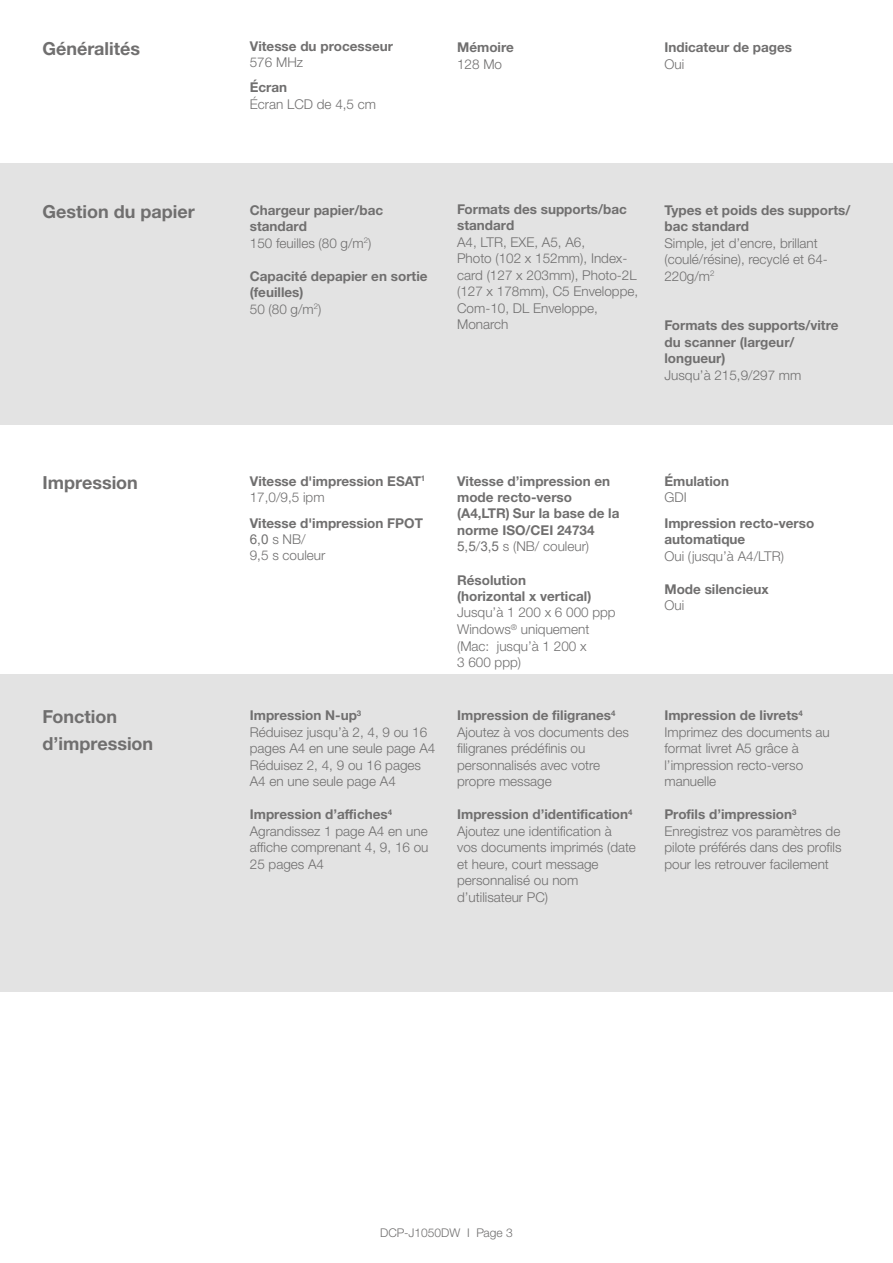
<style>
.page{position:relative;width:893px;height:1263px;background:#fff}
.page>*{position:absolute;margin:0;border:0;box-sizing:border-box;transform-origin:0 0}
.t1{font:700 18px/27px "Helvetica Neue LTW1 G";color:#706f6f}
.t2{font:300 13.5px/16.5px "Helvetica Neue LTW1 G";color:#706f6f}
.t3{font:700 13.5px/16.5px "Helvetica Neue LTW1 G";color:#706f6f}
.t4{font:300 12px "Helvetica Neue LTW1 G";color:#706f6f}
.s1{font-weight:300}
.s2{font-family:"Arial";font-weight:400}
.s3{font-weight:700}
</style>
<div class="page">
<div style="left:0;top:163px;width:893px;height:262px;background:#e3e3e3"></div>
<div style="left:0;top:674px;width:893px;height:317px;background:#e3e3e3"></div>
<h1 class="t1" style="left:43px;top:35px;width:99px">Généralités</h1>
<p class="t3" style="left:250px;top:38px;width:145px">Vitesse du processeur</p>
<p class="t2" style="left:250px;top:54px;width:55px">576 MHz</p>
<p class="t3" style="left:250px;top:79px;width:39px">Écran</p>
<p class="t2" style="left:250px;top:96px;width:128px">Écran LCD de 4,5 cm</p>
<p class="t3" style="left:457px;top:39px;width:58px">Mémoire</p>
<p class="t2" style="left:457px;top:56px;width:47px">128 Mo</p>
<p class="t3" style="left:664px;top:39px;width:129px">Indicateur de pages</p>
<p class="t2" style="left:664px;top:56px;width:21px">Oui</p>
<h1 class="t1" style="left:43px;top:198px;width:154px">Gestion du papier</h1>
<p class="t3" style="left:250px;top:202px;width:135px">Chargeur papier/bac standard<br><span class="s1">150 feuilles (80 g/m</span><sup>2</sup><span class="s1">)</span></p>
<p class="t3" style="left:250px;top:268px;width:179px">Capacité depapier en sortie (feuilles)<br><span class="s1">50 (80 g/m</span><sup>2</sup><span class="s1">)</span></p>
<p class="t3" style="left:457px;top:201px;width:171px">Formats des supports/bac standard</p>
<p class="t2" style="left:457px;top:234px;width:183px">A4, LTR, EXE, A5, A6,<br>Photo (102 x 152mm), Index&shy;card (127 x 203mm), Photo-2L (127 x 178mm), C5 Enveloppe,<br>Com-10, DL Enveloppe,<br>Monarch</p>
<p class="t3" style="left:664px;top:202px;width:187px">Types et poids des supports/ bac standard</p>
<p class="t2" style="left:664px;top:235px;width:165px">Simple, jet d’encre, brillant (coulé/résine), recyclé et 64-<br>220g/m<sup>2</sup></p>
<p class="t3" style="left:664px;top:317px;width:176px">Formats des supports/vitre du scanner (largeur/ longueur)</p>
<p class="t2" style="left:664px;top:367px;width:139px">Jusqu’à 215,9/297 mm</p>
<h1 class="t1" style="left:43px;top:469px;width:97px">Impression</h1>
<p class="t3" style="left:250px;top:472px;width:177px">Vitesse d'impression ESAT<sup>1<br></sup><span class="s1">17,0/9,5 ipm</span></p>
<p class="t3" style="left:250px;top:515px;width:175px;line-height:16px">Vitesse d'impression FPOT<br><span class="s2">6,0</span> <span class="s1">s NB/<br>9,5 s couleur</span></p>
<h1 class="t1" style="left:43px;top:703px;width:112px">Fonction d’impression</h1>
<p class="t2" style="left:250px;top:707px;width:187px"><span class="s3">Impression N-up</span><sup>3<br></sup>Réduisez jusqu’à 2, 4, 9 ou 16 pages A4 en une seule page A4<br>Réduisez 2, 4, 9 ou 16 pages<br>A4 en une seule page A4</p>
<p class="t2" style="left:250px;top:806px;width:180px"><span class="s3">Impression d’affiches</span><sup>4<br></sup>Agrandissez 1 page A4 en une affiche comprenant 4, 9, 16 ou<br>25 pages A4</p>
<p class="t3" style="left:457px;top:473px;width:164px">Vitesse d’impression en mode recto-verso (A4,LTR) Sur la base de la norme ISO/CEI 24734<br><span class="s2">5,5</span><span class="s1">/</span><span class="s2">3,5</span> <span class="s1">s (NB/ couleur)</span></p>
<p class="t3" style="left:457px;top:572px;width:136px">Résolution (horizontal x vertical)</p>
<p class="t2" style="left:457px;top:604px;width:160px">Jusqu’à 1 200 x 6 000 ppp<br>Windows<sup>®</sup> uniquement (Mac: jusqu’à 1 200 x<br>3 600 ppp)</p>
<p class="t2" style="left:457px;top:707px;width:173px"><span class="s3">Impression de filigranes</span><sup>4<br></sup>Ajoutez à vos documents des filigranes prédéfinis ou personnalisés avec votre propre message</p>
<p class="t2" style="left:457px;top:806px;width:180px"><span class="s3">Impression d’identification</span><sup>4<br></sup>Ajoutez une identification à<br>vos documents imprimés (date et heure, court message personnalisé ou nom d’utilisateur PC)</p>
<p class="t3" style="left:664px;top:472px;width:66px">Émulation</p>
<p class="t2" style="left:664px;top:489px;width:24px">GDI</p>
<p class="t3" style="left:664px;top:514px;width:151px">Impression recto-verso automatique</p>
<p class="t2" style="left:664px;top:547px;width:121px">Oui (jusqu’à A4/LTR)</p>
<p class="t3" style="left:664px;top:580px;width:106px">Mode silencieux</p>
<p class="t2" style="left:664px;top:597px;width:21px">Oui</p>
<p class="t2" style="left:664px;top:707px;width:167px"><span class="s3">Impression de livrets</span><sup>4<br></sup>Imprimez des documents au format livret A5 grâce à l’impression recto-verso manuelle</p>
<p class="t2" style="left:664px;top:806px;width:179px"><span class="s3">Profils d’impression</span><sup>3<br></sup>Enregistrez vos paramètres de pilote préférés dans des profils pour les retrouver facilement</p>
<p class="t4" style="left:380px;top:1226px;width:134px">DCP-J1050DW I Page 3</p>
</div>
